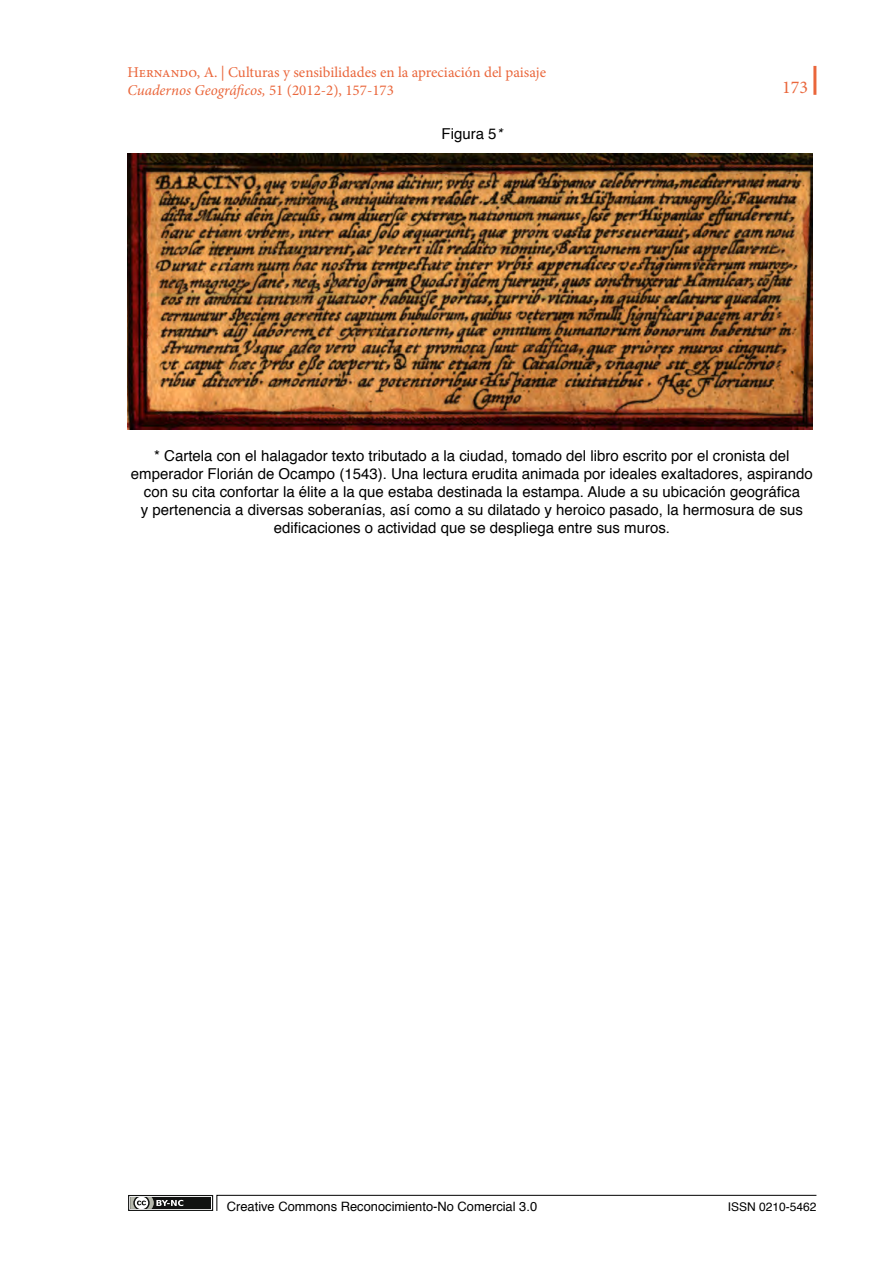
<style>
.page{position:relative;width:893px;height:1263px;background:#fff}
.page>*{position:absolute;margin:0;border:0;box-sizing:border-box;transform-origin:0 0}
.t1{font:18px "Minion Pro";color:#ea663b}
.t2{font:15px/18px "Helvetica";color:#000;text-align:center}
.t3{font:15px/18px "Minion Pro";color:#ea663b}
.t4{font:12.9px "Helvetica";color:#000}
.t5{font:12px "Helvetica";color:#000}
.s1{font-style:italic}
</style>
<div class="page">
<hr style="left:813px;top:66px;width:3px;height:29px;background:#ea663b">
<div style="left:128px;top:1195px;width:85px;height:16px;border:1px solid #111211"></div>
<div style="left:130px;top:1197px;width:81px;height:12px;background:#111211"></div>
<svg style="left:130px;top:1197px;width:53px;height:12px"></svg>
<svg style="left:216px;top:1194px;width:601px;height:17px"></svg>
<img style="left:128px;top:154px;width:684px;height:276px">
<p class="t3" style="left:128px;top:63px;width:420px">Hernando, A. | Culturas y sensibilidades en la apreciación del paisaje<br><span class="s1">Cuadernos Geográficos,</span> 51 (2012-2), 157-173</p>
<p class="t2" style="left:442px;top:125px;width:62px">Figura 5<span class="s1">*</span></p>
<p class="t1" style="left:782px;top:75px;width:27px">173</p>
<p class="t2" style="left:131px;top:447px;width:683px">* Cartela con el halagador texto tributado a la ciudad, tomado del libro escrito por el cronista del emperador Florián de Ocampo (1543). Una lectura erudita animada por ideales exaltadores, aspirando con su cita confortar la élite a la que estaba destinada la estampa. Alude a su ubicación geográfica<br>y pertenencia a diversas soberanías, así como a su dilatado y heroico pasado, la hermosura de sus edificaciones o actividad que se despliega entre sus muros.</p>
<p class="t4" style="left:227px;top:1196px;width:312px">Creative Commons Reconocimiento-No Comercial 3.0</p>
<p class="t5" style="left:728px;top:1197px;width:90px">ISSN 0210-5462</p>
</div>
